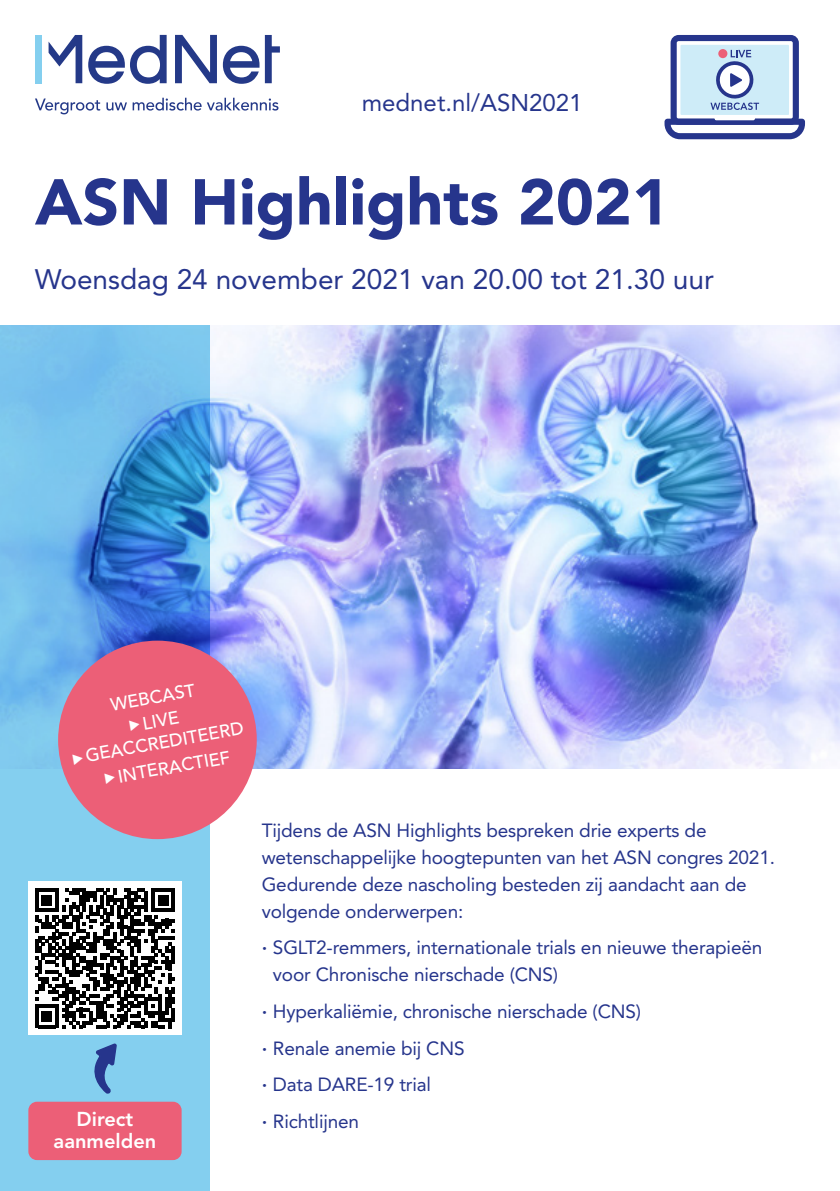
<style>
.page{position:relative;width:840px;height:1191px;background:#fff}
.page>*{position:absolute;margin:0;border:0;box-sizing:border-box;transform-origin:0 0}
.t1{font:900 64px "Avenir LT Std";color:#26358c}
.t2{font:28px "Avenir LT Std";color:#26358c}
.t3{font:24px "Avenir LT Std";color:#26358c}
.t4{font:800 20px/22px "Avenir LT Std";color:#fff;text-align:center}
.t5{font:19px/27px "Avenir LT Std";letter-spacing:-.01em;color:#26358c}
.t6{font:500 18px/24px "Avenir LT Std";color:#fff;text-align:center}
.s1{font-weight:800}
</style>
<div class="page">
<img style="left:210px;top:325px;width:629px;height:443px">
<svg style="left:0;top:325px;width:210px;height:866px;background:#6fb8e7"></svg>
<div style="left:35px;top:35px;width:7px;height:48px;background:#84cfef"></div>
<svg style="left:49px;top:35px;width:33px;height:48px"></svg>
<svg style="left:265px;top:35px;width:15px;height:48px"></svg>
<svg style="left:88px;top:35px;width:78px;height:49px"></svg>
<svg style="left:175px;top:35px;width:42px;height:48px"></svg>
<svg style="left:223px;top:46px;width:36px;height:38px"></svg>
<svg style="left:35px;top:98px;width:65px;height:16px"></svg>
<svg style="left:106px;top:98px;width:95px;height:13px"></svg>
<svg style="left:207px;top:98px;width:71px;height:13px"></svg>
<svg style="left:664px;top:35px;width:140px;height:104px"></svg>
<div style="left:58px;top:640px;width:198px;height:199px;background:#ec5f77;border-radius:50%"></div>
<div style="left:28px;top:881px;width:153px;height:153px;background:#fff"></div>
<svg style="left:35px;top:888px;width:140px;height:140px"></svg>
<hr style="left:172px;top:1007px;width:3px;height:14px;background:#000">
<svg style="left:88px;top:1042px;width:28px;height:53px"></svg>
<div style="left:28px;top:1101px;width:153px;height:59px;background:#ec5f77;border-radius:9px"></div>
<p class="t3" style="left:361px;top:88px;width:222px">mednet.nl/ASN2021</p>
<h1 class="t1" style="left:35px;top:163px;width:636px">ASN Highlights 2021</h1>
<h2 class="t2" style="left:35px;top:263px;width:680px">Woensdag 24 november 2021 van 20.00 tot 21.30 uur</h2>
<p class="t6" style="left:109px;top:693px;width:87px;rotate:-10deg">WEBCAST<br>LIVE</p>
<p class="t6" style="left:83px;top:743px;width:162px;line-height:26px;rotate:-10deg">GEACCREDITEERD<br>INTERACTIEF</p>
<p class="t4" style="left:54px;top:1107px;width:104px">Direct aanmelden</p>
<p class="t5" style="left:261px;top:816px;width:514px">Tijdens de ASN Highlights bespreken drie experts de wetenschappelijke hoogtepunten van het ASN congres 2021.<br>Gedurende deze nascholing besteden zij aandacht aan de volgende onderwerpen:</p>
<p class="t5" style="left:273px;top:934px;width:490px;text-indent:-11px"><span class="s1">·</span> SGLT2-remmers, internationale trials en nieuwe therapieën voor Chronische nierschade (CNS)</p>
<p class="t5" style="left:261px;top:993px;width:381px;line-height:36.6px"><span class="s1">·</span> Hyperkaliëmie, chronische nierschade (CNS) <span class="s1">·</span> Renale anemie bij CNS<br><span class="s1">·</span> Data DARE-19 trial<br><span class="s1">·</span> Richtlijnen</p>
</div>
